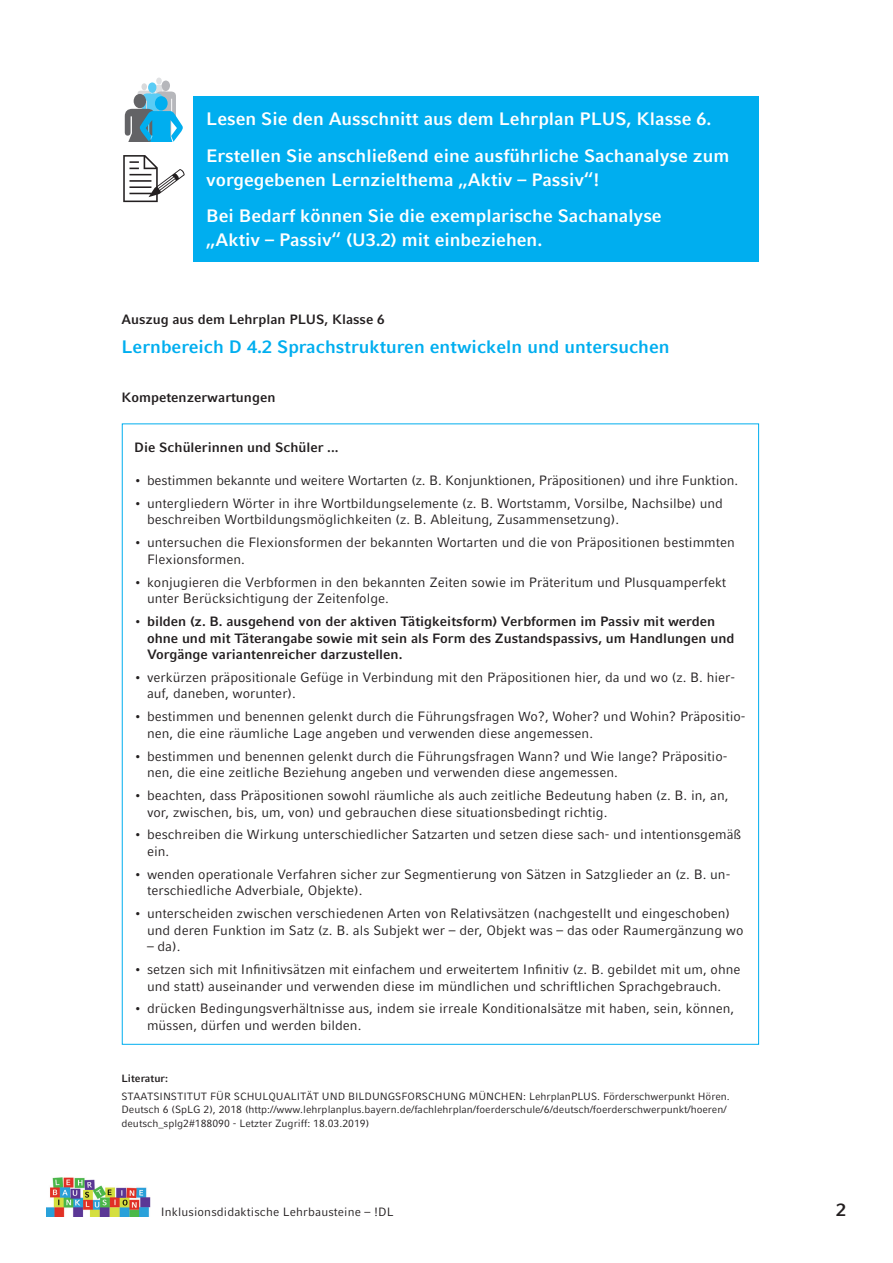
<style>
.page{position:relative;width:893px;height:1263px;background:#fff}
.page>*{position:absolute;margin:0;border:0;box-sizing:border-box;transform-origin:0 0}
.t1{font:700 18px/24px "LMU Compatil Fact";color:#fff}
.Head_12pt{font:700 18px "LMU Compatil Fact";color:#00aeef}
.t2{font:700 18px "LMU Compatil Fact";color:#231f20}
.Liste{font:13.5px/16.5px "LMU Compatil Fact";color:#231f20}
.Liste-2{font:700 13.5px/16.5px "LMU Compatil Fact";color:#231f20}
.Fließ{font:700 13.5px "LMU Compatil Fact";color:#231f20}
.t3{font:12px "LMU Compatil Fact";letter-spacing:.01em;color:#231f20}
.Literatur{font:10.5px/13.5px "LMU Compatil Fact";color:#231f20}
.Literatur-2{font:700 10.5px "LMU Compatil Fact";color:#231f20}
.s1{font-weight:400}
</style>
<div class="page">
<img style="left:47px;top:1177px;width:104px;height:39px">
<div style="left:193px;top:96px;width:566px;height:165px;background:#00aeef"></div>
<svg style="left:125px;top:78px;width:58px;height:63px"></svg>
<svg style="left:148px;top:169px;width:37px;height:28px"></svg>
<p class="t1" style="left:206px;top:107px;width:507px">Lesen Sie den Ausschnitt aus dem Lehrplan PLUS, Klasse 6.</p>
<p class="t1" style="left:206px;top:143px;width:525px">Erstellen Sie anschließend eine ausführliche Sachanalyse zum vorgegebenen Lernzielthema „Aktiv – Passiv“!</p>
<p class="t1" style="left:206px;top:204px;width:457px">Bei Bedarf können Sie die exemplarische Sachanalyse</p>
<p class="t1" style="left:206px;top:228px;width:338px">„Aktiv – Passiv“ (U3.2) mit einbeziehen.</p>
<p class="Fließ" style="left:121px;top:311px;width:265px">Auszug aus dem Lehrplan PLUS, Klasse 6</p>
<p class="Head_12pt" style="left:121px;top:336px;width:550px">Lernbereich D 4.2 Sprachstrukturen entwickeln und untersuchen</p>
<p class="Fließ" style="left:121px;top:390px;width:155px">Kompetenzerwartungen</p>
<p class="Fließ" style="left:134px;top:439px;width:206px">Die Schülerinnen und Schüler ...</p>
<p class="Liste" style="left:134px;top:472px;width:605px">• bestimmen bekannte und weitere Wortarten (z. B. Konjunktionen, Präpositionen) und ihre Funktion.</p>
<p class="Liste" style="left:147px;top:495px;width:577px;text-indent:-13px">• untergliedern Wörter in ihre Wortbildungselemente (z. B. Wortstamm, Vorsilbe, Nachsilbe) und beschreiben Wortbildungsmöglichkeiten (z. B. Ableitung, Zusammensetzung).</p>
<p class="Liste" style="left:147px;top:534px;width:589px;text-indent:-13px">• untersuchen die Flexionsformen der bekannten Wortarten und die von Präpositionen bestimmten<br>Flexionsformen.</p>
<p class="Liste" style="left:147px;top:574px;width:581px;text-indent:-13px">• konjugieren die Verbformen in den bekannten Zeiten sowie im Präteritum und Plusquamperfekt unter Berücksichtigung der Zeitenfolge.</p>
<p class="Liste-2" style="left:147px;top:613px;width:589px;text-indent:-13px"><span class="s1">•</span> bilden (z. B. ausgehend von der aktiven Tätigkeitsform) Verbformen im Passiv mit werden ohne und mit Täterangabe sowie mit sein als Form des Zustandspassivs, um Handlungen und<br>Vorgänge variantenreicher darzustellen.</p>
<p class="Liste" style="left:147px;top:669px;width:590px;text-indent:-13px">• verkürzen präpositionale Gefüge in Verbindung mit den Präpositionen hier, da und wo (z. B. hier&shy;auf, daneben, worunter).</p>
<p class="Liste" style="left:147px;top:708px;width:600px;text-indent:-13px">• bestimmen und benennen gelenkt durch die Führungsfragen Wo?, Woher? und Wohin? Präpositio&shy;nen, die eine räumliche Lage angeben und verwenden diese angemessen.</p>
<p class="Liste" style="left:147px;top:748px;width:582px;text-indent:-13px">• bestimmen und benennen gelenkt durch die Führungsfragen Wann? und Wie lange? Präpositio&shy;nen, die eine zeitliche Beziehung angeben und verwenden diese angemessen.</p>
<p class="Liste" style="left:147px;top:787px;width:583px;text-indent:-13px">• beachten, dass Präpositionen sowohl räumliche als auch zeitliche Bedeutung haben (z. B. in, an, vor, zwischen, bis, um, von) und gebrauchen diese situationsbedingt richtig.</p>
<p class="Liste" style="left:147px;top:826px;width:596px;text-indent:-13px">• beschreiben die Wirkung unterschiedlicher Satzarten und setzen diese sach- und intentionsgemäß ein.</p>
<p class="Liste" style="left:147px;top:866px;width:585px;text-indent:-13px">• wenden operationale Verfahren sicher zur Segmentierung von Sätzen in Satzglieder an (z. B. un&shy;terschiedliche Adverbiale, Objekte).</p>
<p class="Liste" style="left:147px;top:905px;width:598px;text-indent:-13px">• unterscheiden zwischen verschiedenen Arten von Relativsätzen (nachgestellt und eingeschoben) und deren Funktion im Satz (z. B. als Subjekt wer – der, Objekt was – das oder Raumergänzung wo</p>
<p class="Liste" style="left:147px;top:938px;width:35px">– da).</p>
<p class="Liste" style="left:134px;top:961px;width:608px;text-align:center">• setzen sich mit Infinitivsätzen mit einfachem und erweitertem Infinitiv (z. B. gebildet mit um, ohne und statt) auseinander und verwenden diese im mündlichen und schriftlichen Sprachgebrauch.</p>
<p class="Liste" style="left:147px;top:1000px;width:589px;text-indent:-13px">• drücken Bedingungsverhältnisse aus, indem sie irreale Konditionalsätze mit haben, sein, können, müssen, dürfen und werden bilden.</p>
<p class="Literatur-2" style="left:121px;top:1072px;width:48px">Literatur:</p>
<p class="Literatur" style="left:121px;top:1089px;width:610px">STAATSINSTITUT FÜR SCHULQUALITÄT UND BILDUNGSFORSCHUNG MÜNCHEN: LehrplanPLUS. Förderschwerpunkt Hören.<br>Deutsch 6 (SpLG 2), 2018 (http://www.lehrplanplus.bayern.de/fachlehrplan/foerderschule/6/deutsch/foerderschwerpunkt/hoeren/ deutsch_splg2#188090 - Letzter Zugriff: 18.03.2019)</p>
<p class="t3" style="left:161px;top:1205px;width:234px">Inklusionsdidaktische Lehrbausteine – !DL</p>
<p class="t2" style="left:836px;top:1199px;width:12px">2</p>
</div>
